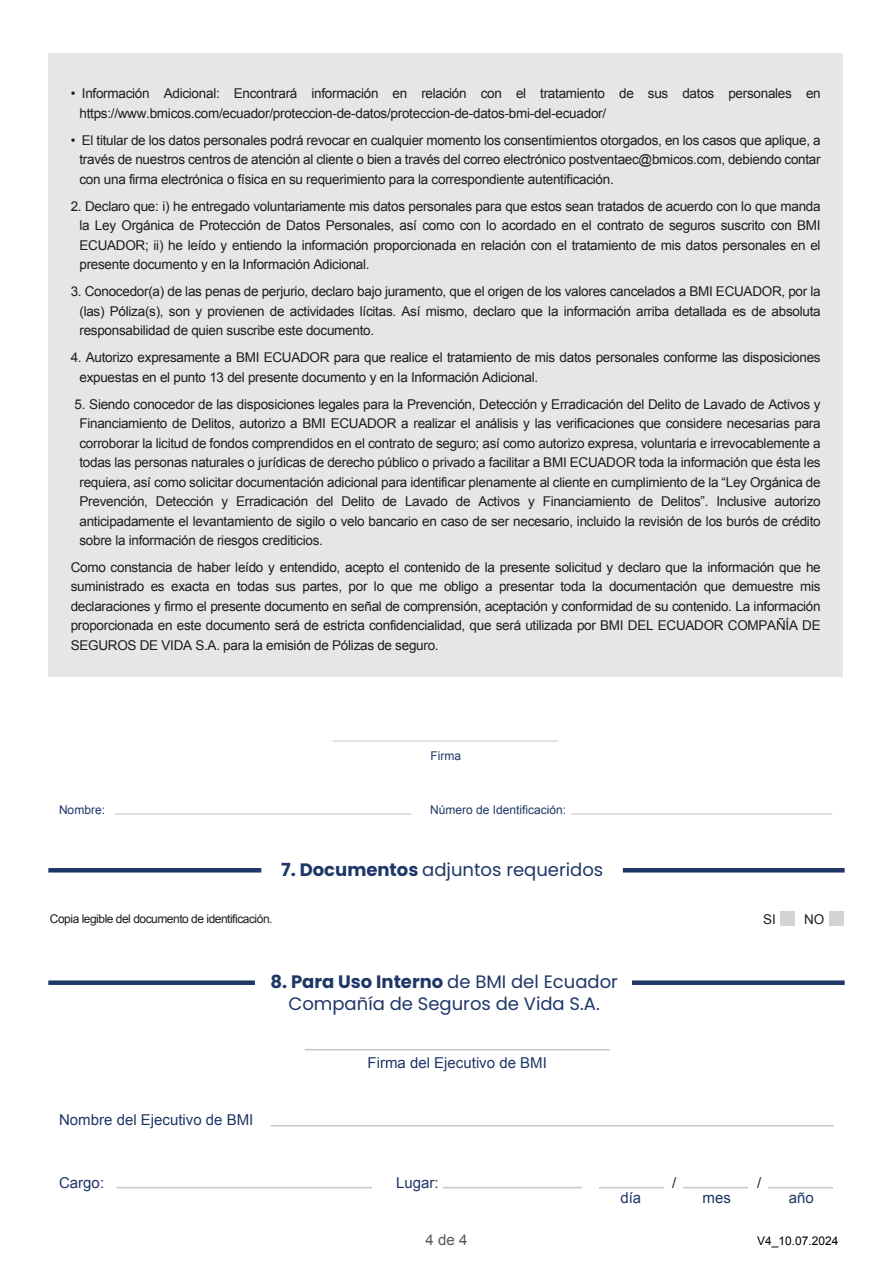
<style>
.page{position:relative;width:893px;height:1263px;background:#fff}
.page>*{position:absolute;margin:0;border:0;box-sizing:border-box;transform-origin:0 0}
.t1{font:18px/21.6px "Poppins";color:#1e3767;text-align:center}
.t2{font:15px "Arial";color:#1e3767}
.t3{font:15px "Arial";color:#575756}
.t4{font:15px "Arial";color:#1d1d1b}
.t5{font:13.5px/19.5px "Arial";letter-spacing:-.02em;color:#1d1d1b;text-align:justify}
.t6{font:12px "Arial";letter-spacing:-.04em;color:#1d1d1b}
.t7{font:12px "Arial";color:#1e3767}
.t8{font:12px "Arial";color:#000}
.s1{font-weight:700}
</style>
<div class="page">
<hr style="left:48px;top:868px;width:213px;height:4px;background:#1e3767">
<hr style="left:623px;top:868px;width:222px;height:4px;background:#1e3767">
<div style="left:781px;top:912px;width:14px;height:14px;background:#d3d3d3"></div>
<div style="left:829px;top:912px;width:14px;height:14px;background:#d3d3d3"></div>
<div style="left:48px;top:980px;width:207px;height:5px;background:#1e3767"></div>
<div style="left:632px;top:980px;width:213px;height:5px;background:#1e3767"></div>
<div style="left:48px;top:54px;width:795px;height:623px;background:#e6e6e6"></div>
<hr style="left:305px;top:1049px;width:305px;height:1px;background:#c6c6c6">
<hr style="left:599px;top:1187px;width:65px;height:1px;background:#c6c6c6">
<hr style="left:443px;top:1187px;width:139px;height:1px;background:#c6c6c6">
<hr style="left:271px;top:1125px;width:563px;height:1px;background:#c6c6c6">
<hr style="left:683px;top:1187px;width:65px;height:1px;background:#c6c6c6">
<hr style="left:768px;top:1187px;width:65px;height:1px;background:#c6c6c6">
<hr style="left:116px;top:1187px;width:256px;height:1px;background:#c6c6c6">
<hr style="left:333px;top:741px;width:226px;height:1px;background:#c6c6c6">
<hr style="left:115px;top:814px;width:296px;height:1px;background:#c6c6c6">
<hr style="left:571px;top:814px;width:261px;height:1px;background:#c6c6c6">
<p class="t5" style="left:79px;top:84px;width:743px;text-indent:-9px">• Información Adicional: Encontrará información en relación con el tratamiento de sus datos personales en https://www.bmicos.com/ecuador/proteccion-de-datos/proteccion-de-datos-bmi-del-ecuador/</p>
<p class="t5" style="left:79px;top:130px;width:743px;text-indent:-9px">• El titular de los datos personales podrá revocar en cualquier momento los consentimientos otorgados, en los casos que aplique, a través de nuestros centros de atención al cliente o bien a través del correo electrónico postventaec@bmicos.com, debiendo contar con una firma electrónica o física en su requerimiento para la correspondiente autentificación.</p>
<p class="t5" style="left:79px;top:196px;width:743px;text-indent:-9px">2. Declaro que: i) he entregado voluntariamente mis datos personales para que estos sean tratados de acuerdo con lo que manda la Ley Orgánica de Protección de Datos Personales, así como con lo acordado en el contrato de seguros suscrito con BMI ECUADOR; ii) he leído y entiendo la información proporcionada en relación con el tratamiento de mis datos personales en el presente documento y en la Información Adicional.</p>
<p class="t5" style="left:79px;top:282px;width:743px;text-indent:-9px">3. Conocedor(a) de las penas de perjurio, declaro bajo juramento, que el origen de los valores cancelados a BMI ECUADOR, por la (las) Póliza(s), son y provienen de actividades lícitas. Así mismo, declaro que la información arriba detallada es de absoluta responsabilidad de quien suscribe este documento.</p>
<p class="t5" style="left:79px;top:348px;width:743px;text-indent:-9px">4. Autorizo expresamente a BMI ECUADOR para que realice el tratamiento de mis datos personales conforme las disposiciones expuestas en el punto 13 del presente documento y en la Información Adicional.</p>
<p class="t5" style="left:79px;top:394px;width:743px;text-indent:-5px">5. Siendo conocedor de las disposiciones legales para la Prevención, Detección y Erradicación del Delito de Lavado de Activos y Financiamiento de Delitos, autorizo a BMI ECUADOR a realizar el análisis y las verificaciones que considere necesarias para corroborar la licitud de fondos comprendidos en el contrato de seguro; así como autorizo expresa, voluntaria e irrevocablemente a todas las personas naturales o jurídicas de derecho público o privado a facilitar a BMI ECUADOR toda la información que ésta les requiera, así como solicitar documentación adicional para identificar plenamente al cliente en cumplimiento de la “Ley Orgánica de Prevención, Detección y Erradicación del Delito de Lavado de Activos y Financiamiento de Delitos”. Inclusive autorizo anticipadamente el levantamiento de sigilo o velo bancario en caso de ser necesario, incluido la revisión de los burós de crédito sobre la información de riesgos crediticios.</p>
<p class="t5" style="left:71px;top:558px;width:752px">Como constancia de haber leído y entendido, acepto el contenido de la presente solicitud y declaro que la información que he suministrado es exacta en todas sus partes, por lo que me obligo a presentar toda la documentación que demuestre mis declaraciones y firmo el presente documento en señal de comprensión, aceptación y conformidad de su contenido. La información proporcionada en este documento será de estricta confidencialidad, que será utilizada por BMI DEL ECUADOR COMPAÑÍA DE SEGUROS DE VIDA S.A. para la emisión de Pólizas de seguro.</p>
<p class="t7" style="left:430px;top:748px;width:32px">Firma</p>
<p class="t7" style="left:59px;top:802px;width:48px">Nombre:</p>
<p class="t7" style="left:430px;top:802px;width:138px">Número de Identificación:</p>
<h1 class="t1" style="left:281px;top:858px;width:324px"><span class="s1">7. Documentos</span> adjuntos requeridos</h1>
<p class="t6" style="left:50px;top:911px;width:224px">Copia legible del documento de identificación.</p>
<p class="t5" style="left:763px;top:909px;width:14px">SI</p>
<p class="t5" style="left:804px;top:909px;width:22px">NO</p>
<h1 class="t1" style="left:270px;top:971px;width:349px"><span class="s1">8. Para Uso Interno</span> de BMI del Ecuador<br>Compañía de Seguros de Vida S.A.</h1>
<p class="t2" style="left:59px;top:1110px;width:196px">Nombre del Ejecutivo de BMI</p>
<p class="t2" style="left:368px;top:1053px;width:181px">Firma del Ejecutivo de BMI</p>
<p class="t2" style="left:59px;top:1172px;width:47px">Cargo:</p>
<p class="t2" style="left:396px;top:1172px;width:44px">Lugar:</p>
<p class="t2" style="left:620px;top:1188px;width:22px">día</p>
<p class="t4" style="left:672px;top:1172px;width:6px">/</p>
<p class="t4" style="left:757px;top:1172px;width:6px">/</p>
<p class="t2" style="left:703px;top:1188px;width:30px">mes</p>
<p class="t2" style="left:789px;top:1188px;width:27px">año</p>
<p class="t3" style="left:426px;top:1230px;width:43px">4 de 4</p>
<p class="t8" style="left:757px;top:1233px;width:83px">V4_10.07.2024</p>
</div>
